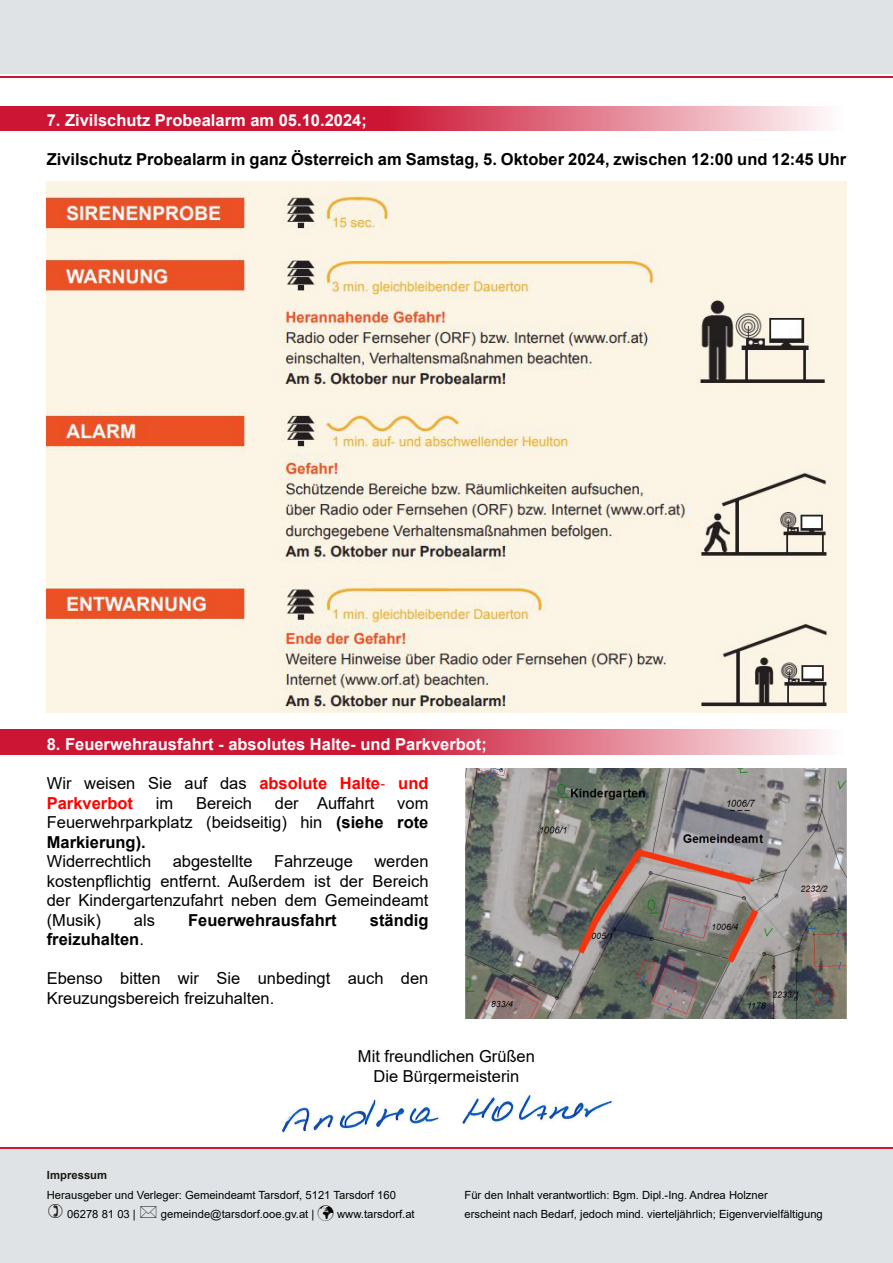
<style>
.page{position:relative;width:893px;height:1263px;background:#fff}
.page>*{position:absolute;margin:0;border:0;box-sizing:border-box;transform-origin:0 0}
.t1{font:16.5px/19.5px "Arial";color:#000;text-align:justify}
.t2{font:700 16.5px "Arial";color:#000}
.t3{font:700 16.5px "Arial";color:#fff}
.t4{font:700 16.5px/19.5px "Arial";color:#f00}
.t5{font:11.25px/19.5px "Arial";color:#000}
.t6{font:700 11.25px "Arial";color:#181715}
.s1{font-weight:400;color:#000}
.s2{font-family:"Cambria Math";font-weight:400}
.s3{font-weight:700}
.s4{font-weight:400}
</style>
<div class="page">
<hr style="left:0;top:77px;width:893px;height:1px;background:#cc1834">
<div style="left:0;top:0;width:893px;height:74px;background:#e0e3e5"></div>
<div style="left:0;top:1148px;width:893px;height:115px;background:#e0e3e5"></div>
<hr style="left:0;top:1147px;width:893px;height:1px;background:#cc1834">
<img style="left:282px;top:1093px;width:330px;height:42px">
<img style="left:0;top:106px;width:826px;height:25px">
<img style="left:47px;top:181px;width:799px;height:532px">
<img style="left:0;top:730px;width:826px;height:24px">
<img style="left:466px;top:769px;width:380px;height:250px">
<p class="t3" style="left:47px;top:114px;width:322px">7. Zivilschutz Probealarm am 05.10.2024;</p>
<p class="t2" style="left:47px;top:153px;width:801px">Zivilschutz Probealarm in ganz Österreich am Samstag, 5. Oktober 2024, zwischen 12:00 und 12:45 Uhr</p>
<p class="t3" style="left:47px;top:738px;width:442px">8. Feuerwehrausfahrt - absolutes Halte- und Parkverbot;</p>
<p class="t4" style="left:47px;top:775px;width:383px"><span class="s1">Wir weisen Sie auf das</span> absolute Halte<span class="s2">-</span> und<br>Parkverbot</p>
<p class="t1" style="left:156px;top:794px;width:19px">im</p>
<p class="t1" style="left:196px;top:794px;width:57px">Bereich</p>
<p class="t1" style="left:275px;top:794px;width:101px">der Auffahrt</p>
<p class="t1" style="left:47px;top:794px;width:383px;text-indent:351px">vom Feuerwehrparkplatz (beidseitig) hin <span class="s3">(siehe rote Markierung).</span></p>
<p class="t1" style="left:47px;top:853px;width:106px">Widerrechtlich</p>
<p class="t1" style="left:173px;top:853px;width:81px">abgestellte</p>
<p class="t1" style="left:274px;top:853px;width:80px">Fahrzeuge</p>
<p class="t1" style="left:47px;top:853px;width:383px;text-indent:328px">werden kostenpflichtig entfernt. Außerdem ist der Bereich der Kindergartenzufahrt neben dem Gemeindeamt (Musik)</p>
<p class="t1" style="left:134px;top:911px;width:23px">als</p>
<p class="t2" style="left:188px;top:913px;width:150px">Feuerwehrausfahrt</p>
<p class="t2" style="left:370px;top:913px;width:60px">ständig</p>
<p class="t2" style="left:47px;top:933px;width:99px">freizuhalten<span class="s4">.</span></p>
<p class="t1" style="left:47px;top:970px;width:383px">Ebenso bitten wir Sie unbedingt auch den<br>Kreuzungsbereich freizuhalten.</p>
<p class="t6" style="left:47px;top:1171px;width:62px">Impressum</p>
<p class="t1" style="left:358px;top:1048px;width:179px;text-align:center">Mit freundlichen Grüßen<br>Die Bürgermeisterin</p>
<p class="t5" style="left:67px;top:1186px;width:330px;text-indent:-21px">Herausgeber und Verleger: Gemeindeamt Tarsdorf, 5121 Tarsdorf 160<br>06278 81 03 |</p>
<p class="t5" style="left:161px;top:1205px;width:155px">gemeinde@tarsdorf.ooe.gv.at |</p>
<p class="t5" style="left:337px;top:1205px;width:79px">www.tarsdorf.at</p>
<p class="t5" style="left:464px;top:1186px;width:360px">Für den Inhalt verantwortlich: Bgm. Dipl.-Ing. Andrea Holzner<br>erscheint nach Bedarf, jedoch mind. vierteljährlich; Eigenvervielfältigung</p>
</div>
